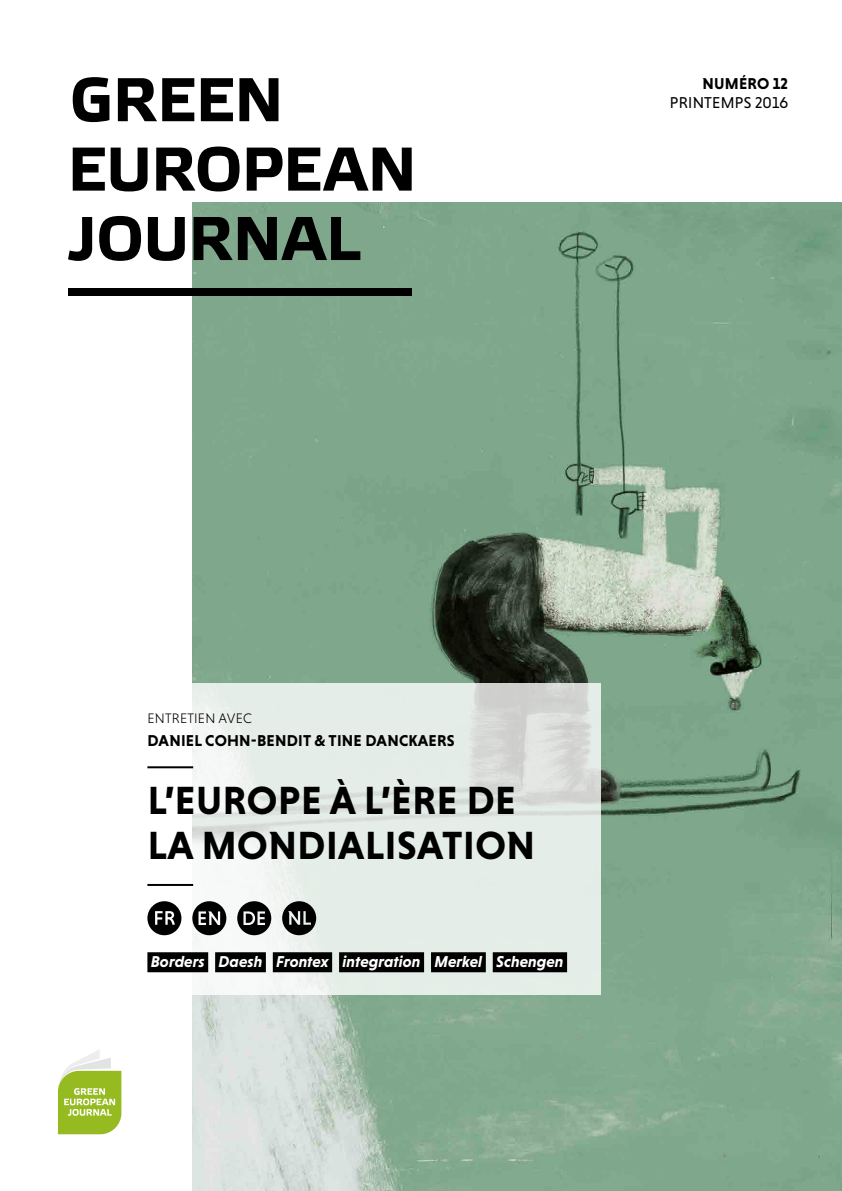
<style>
.page{position:relative;width:842px;height:1191px;background:#fff}
.page>*{position:absolute;margin:0;border:0;box-sizing:border-box;transform-origin:0 0}
.t1{font:700 40px/45.4px "Niveau Grotesk";letter-spacing:.015em;color:#000}
.t2{font:italic 700 16px "Niveau Grotesk";color:#fff}
.t3{font:700 16px "Niveau Grotesk";letter-spacing:.015em;color:#000}
.t4{font:16px "Niveau Grotesk";letter-spacing:.015em;color:#000}
.t5{font:300 14px "Niveau Grotesk";letter-spacing:.015em;color:#000}
</style>
<div class="page">
<img style="left:193px;top:202px;width:649px;height:989px">
<svg style="left:147px;top:683px;width:454px;height:312px;fill:#e5ede8"></svg>
<svg style="left:68px;top:77px;width:344px;height:184px"></svg>
<div style="left:68px;top:288px;width:344px;height:8px;background:#000"></div>
<svg style="left:58px;top:1050px;width:63px;height:84px"></svg>
<div style="left:147px;top:952px;width:61px;height:20px;background:#000"></div>
<div style="left:215px;top:952px;width:51px;height:20px;background:#000"></div>
<div style="left:273px;top:952px;width:59px;height:20px;background:#000"></div>
<div style="left:339px;top:952px;width:85px;height:20px;background:#000"></div>
<div style="left:431px;top:952px;width:55px;height:20px;background:#000"></div>
<div style="left:493px;top:952px;width:74px;height:20px;background:#000"></div>
<hr style="left:147px;top:766px;width:46px;height:2px;background:#000">
<hr style="left:147px;top:884px;width:46px;height:2px;background:#000">
<svg style="left:147px;top:901px;width:34px;height:34px"></svg>
<svg style="left:192px;top:901px;width:34px;height:34px"></svg>
<svg style="left:237px;top:901px;width:34px;height:34px"></svg>
<svg style="left:282px;top:901px;width:34px;height:34px"></svg>
<p class="t3" style="left:702px;top:74px;width:87px">NUMÉRO 12</p>
<p class="t4" style="left:670px;top:94px;width:120px">PRINTEMPS 2016</p>
<p class="t5" style="left:147px;top:710px;width:106px">ENTRETIEN AVEC</p>
<p class="t3" style="left:148px;top:731px;width:309px">DANIEL COHN-BENDIT &amp; TINE DANCKAERS</p>
<h1 class="t1" style="left:148px;top:777px;width:389px">L’EUROPE À L’ÈRE DE<br>LA MONDIALISATION</h1>
<p class="t2" style="left:151px;top:952px;width:414px">Borders Daesh Frontex integration Merkel Schengen</p>
</div>
